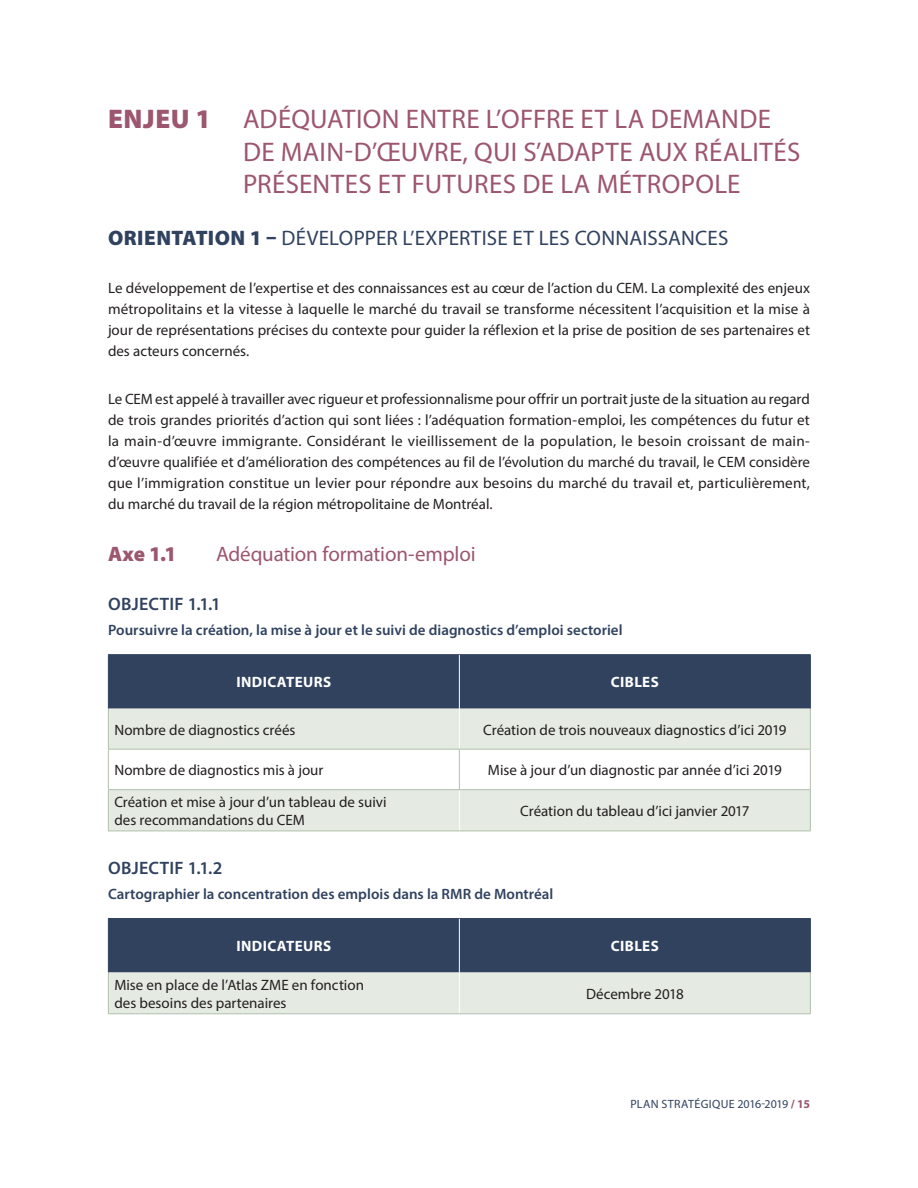
<style>
.page{position:relative;width:918px;height:1188px;background:#fff}
.page>*{position:absolute;margin:0;border:0;box-sizing:border-box;transform-origin:0 0}
.t1{font:27px/32.4px "Myriad Pro";letter-spacing:.015em;color:#9c566e}
.t2{font:21px "Myriad Pro";letter-spacing:.005em;color:#31425f}
.t3{font:21px "Myriad Pro";letter-spacing:-.01em;color:#9c566e}
.t4{font:900 21px "Myriad Pro";color:#9c566e}
.t5{font:600 18px "Myriad Pro";letter-spacing:.02em;color:#31425f}
.t6{font:15px/21px "Myriad Pro";color:#231f20;text-align:justify}
.t7{font:600 15px "Myriad Pro";color:#31425f}
.t8{font:700 15px "Myriad Pro";letter-spacing:.025em;color:#fff}
.t9{font:12px "Myriad Pro";letter-spacing:.025em;color:#31425f}
.s1{font-weight:900}
.s2{font-weight:700;color:#9c566e}
</style>
<div class="page">
<div style="left:109px;top:655px;width:701px;height:54px;background:#31425f"></div>
<svg style="left:109px;top:709px;width:701px;height:122px;fill:#e5eae2"></svg>
<hr style="left:108px;top:654px;width:351px;height:1px;background:#31425f">
<hr style="left:108px;top:655px;width:1px;height:54px;background:#31425f">
<hr style="left:459px;top:654px;width:352px;height:1px;background:#31425f">
<hr style="left:810px;top:655px;width:1px;height:54px;background:#31425f">
<hr style="left:459px;top:655px;width:1px;height:54px;background:#fff">
<hr style="left:459px;top:709px;width:1px;height:40px;background:#fff">
<hr style="left:459px;top:790px;width:1px;height:41px;background:#fff">
<hr style="left:108px;top:749px;width:351px;height:1px;background:#b1c0ac">
<hr style="left:459px;top:749px;width:352px;height:1px;background:#b1c0ac">
<hr style="left:108px;top:789px;width:351px;height:1px;background:#b1c0ac">
<hr style="left:459px;top:789px;width:352px;height:1px;background:#b1c0ac">
<hr style="left:459px;top:750px;width:1px;height:39px;background:#b1c0ac">
<hr style="left:108px;top:709px;width:1px;height:40px;background:#b1c0ac">
<hr style="left:810px;top:709px;width:1px;height:40px;background:#b1c0ac">
<hr style="left:108px;top:750px;width:1px;height:39px;background:#b1c0ac">
<hr style="left:810px;top:750px;width:1px;height:39px;background:#b1c0ac">
<hr style="left:108px;top:790px;width:1px;height:41px;background:#b1c0ac">
<hr style="left:810px;top:790px;width:1px;height:41px;background:#b1c0ac">
<hr style="left:108px;top:831px;width:351px;height:1px;background:#b1c0ac">
<hr style="left:459px;top:831px;width:352px;height:1px;background:#b1c0ac">
<svg style="left:109px;top:919px;width:701px;height:94px;background:#7f8a97"></svg>
<hr style="left:108px;top:918px;width:351px;height:1px;background:#31425f">
<hr style="left:108px;top:919px;width:1px;height:54px;background:#31425f">
<hr style="left:459px;top:918px;width:352px;height:1px;background:#31425f">
<hr style="left:810px;top:919px;width:1px;height:54px;background:#31425f">
<hr style="left:459px;top:919px;width:1px;height:54px;background:#fff">
<hr style="left:459px;top:973px;width:1px;height:40px;background:#fff">
<hr style="left:108px;top:1013px;width:351px;height:1px;background:#b1c0ac">
<hr style="left:459px;top:1013px;width:352px;height:1px;background:#b1c0ac">
<hr style="left:108px;top:973px;width:1px;height:40px;background:#b1c0ac">
<hr style="left:810px;top:973px;width:1px;height:40px;background:#b1c0ac">
<h1 class="t1" style="left:243px;top:103px;width:559px;text-indent:-135px"><span class="s1">ENJEU 1</span> ADÉQUATION ENTRE L’OFFRE ET LA DEMANDE<br>DE MAIN-D’ŒUVRE, QUI S’ADAPTE AUX RÉALITÉS<br>PRÉSENTES ET FUTURES DE LA MÉTROPOLE</h1>
<h2 class="t2" style="left:108px;top:225px;width:622px"><span class="s1">ORIENTATION 1 –</span> DÉVELOPPER L’EXPERTISE ET LES CONNAISSANCES</h2>
<p class="t6" style="left:108px;top:277px;width:704px">Le développement de l’expertise et des connaissances est au cœur de l’action du CEM. La complexité des enjeux métropolitains et la vitesse à laquelle le marché du travail se transforme nécessitent l’acquisition et la mise à jour de représentations précises du contexte pour guider la réflexion et la prise de position de ses partenaires et des acteurs concernés.</p>
<p class="t6" style="left:108px;top:388px;width:704px">Le CEM est appelé à travailler avec rigueur et professionnalisme pour offrir un portrait juste de la situation au regard de trois grandes priorités d’action qui sont liées : l’adéquation formation-emploi, les compétences du futur et la main-d’œuvre immigrante. Considérant le vieillissement de la population, le besoin croissant de main&shy;d’œuvre qualifiée et d’amélioration des compétences au fil de l’évolution du marché du travail, le CEM considère que l’immigration constitue un levier pour répondre aux besoins du marché du travail et, particulièrement, du marché du travail de la région métropolitaine de Montréal.</p>
<h2 class="t4" style="left:108px;top:542px;width:70px">Axe 1.1</h2>
<h2 class="t3" style="left:216px;top:541px;width:261px">Adéquation formation-emploi</h2>
<p class="t5" style="left:108px;top:593px;width:114px">OBJECTIF 1.1.1</p>
<p class="t7" style="left:108px;top:620px;width:516px">Poursuivre la création, la mise à jour et le suivi de diagnostics d’emploi sectoriel</p>
<p class="t8" style="left:236px;top:672px;width:96px">INDICATEURS</p>
<p class="t8" style="left:611px;top:672px;width:49px">CIBLES</p>
<p class="t6" style="left:114px;top:719px;width:183px">Nombre de diagnostics créés</p>
<p class="t6" style="left:483px;top:719px;width:305px">Création de trois nouveaux diagnostics d’ici 2019</p>
<p class="t6" style="left:114px;top:759px;width:211px">Nombre de diagnostics mis à jour</p>
<p class="t6" style="left:488px;top:759px;width:295px">Mise à jour d’un diagnostic par année d’ici 2019</p>
<p class="t6" style="left:114px;top:793px;width:274px;line-height:18px">Création et mise à jour d’un tableau de suivi des recommandations du CEM</p>
<p class="t6" style="left:520px;top:800px;width:231px">Création du tableau d’ici janvier 2017</p>
<p class="t5" style="left:108px;top:856px;width:116px">OBJECTIF 1.1.2</p>
<p class="t7" style="left:108px;top:884px;width:447px">Cartographier la concentration des emplois dans la RMR de Montréal</p>
<p class="t8" style="left:236px;top:936px;width:96px">INDICATEURS</p>
<p class="t8" style="left:611px;top:936px;width:49px">CIBLES</p>
<p class="t6" style="left:114px;top:976px;width:251px;line-height:18px">Mise en place de l’Atlas ZME en fonction des besoins des partenaires</p>
<p class="t6" style="left:586px;top:983px;width:99px">Décembre 2018</p>
<p class="t9" style="left:630px;top:1097px;width:181px">PLAN STRATÉGIQUE 2016-2019 <span class="s2">/ 15</span></p>
</div>
